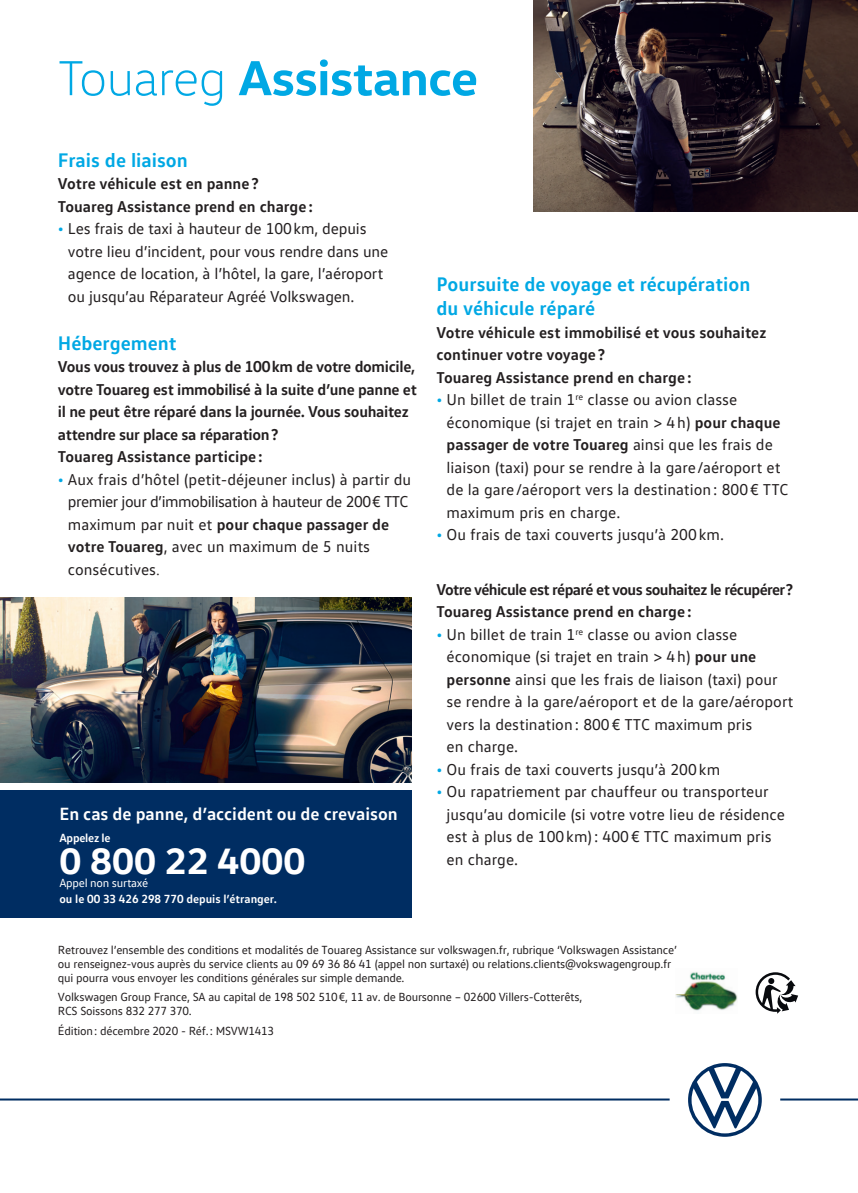
<style>
.page{position:relative;width:858px;height:1193px;background:#fff}
.page>*{position:absolute;margin:0;border:0;box-sizing:border-box;transform-origin:0 0}
.t1{font:700 50px "VW Head";letter-spacing:-.01em;color:#00a8e4}
.t2{font:700 37.4px "VW Head";color:#fff}
.t3{font:700 20px/24px "VW Text";color:#00a8e4}
.t4{font:700 18px "VW Text";color:#fff}
.t5{font:16px/22.4px "VW Text";color:#231f20}
.t6{font:700 16px/22.4px "VW Text";letter-spacing:-.02em;color:#231f20}
.t7{font:700 16px/22.4px "VW Text";color:#231f20}
.t8{font:700 16px/22.4px "VW Text";letter-spacing:-.04em;color:#231f20}
.t9{font:12px/14px "VW Text";letter-spacing:-.02em;color:#231f20}
.t10{font:700 12px "VW Text";color:#fff}
.t11{font:12px "VW Text";letter-spacing:-.02em;color:#fff}
.t12{font:700 12px "VW Text";letter-spacing:-.02em;color:#fff}
.s1{font-weight:300}
.s2{font-weight:700;color:#00a8e4}
.s3{font-weight:700}
</style>
<div class="page">
<svg style="left:688px;top:1063px;width:73px;height:74px"></svg>
<hr style="left:780px;top:1098px;width:78px;height:2px;background:#002d62">
<hr style="left:0;top:1098px;width:669px;height:2px;background:#002d62">
<img style="left:0;top:597px;width:412px;height:186px">
<img style="left:534px;top:0;width:324px;height:211px">
<div style="left:0;top:790px;width:412px;height:128px;background:#002d62"></div>
<img style="left:675px;top:972px;width:62px;height:39px">
<svg style="left:755px;top:972px;width:43px;height:41px"></svg>
<svg style="left:852px;top:0;width:6px;height:2px"></svg>
<h1 class="t1" style="left:58px;top:45px;width:421px"><span class="s1">Touareg</span> Assistance</h1>
<p class="t3" style="left:58px;top:147px;width:131px">Frais de liaison</p>
<p class="t7" style="left:58px;top:172px;width:257px">Votre véhicule est en panne?<br>Touareg Assistance prend en charge:</p>
<p class="t5" style="left:68px;top:217px;width:322px;text-indent:-10px"><span class="s2">•</span> Les frais de taxi à hauteur de 100km, depuis votre lieu d’incident, pour vous rendre dans une agence de location, à l’hôtel, la gare, l’aéroport ou jusqu’au Réparateur Agréé Volkswagen.</p>
<p class="t3" style="left:58px;top:330px;width:120px">Hébergement</p>
<p class="t6" style="left:58px;top:355px;width:360px">Vous vous trouvez à plus de 100km de votre domicile, votre Touareg est immobilisé à la suite d’une panne et il ne peut être réparé dans la journée. Vous souhaitez attendre sur place sa réparation?<br>Touareg Assistance participe:</p>
<p class="t5" style="left:68px;top:467px;width:344px;text-indent:-10px"><span class="s2">•</span> Aux frais d’hôtel (petit-déjeuner inclus) à partir du premier jour d’immobilisation à hauteur de 200€ TTC maximum par nuit et <span class="s3">pour chaque passager de votre Touareg</span>, avec un maximum de 5 nuits consécutives<span class="s1">.</span></p>
<p class="t4" style="left:59px;top:802px;width:340px">En cas de panne, d’accident ou de crevaison</p>
<p class="t12" style="left:59px;top:829px;width:53px">Appelez le</p>
<h2 class="t2" style="left:59px;top:836px;width:248px">0 800 22 4000</h2>
<p class="t11" style="left:59px;top:875px;width:90px">Appel non surtaxé</p>
<p class="t10" style="left:59px;top:891px;width:219px">ou le 00 33 426 298 770 depuis l’étranger.</p>
<p class="t3" style="left:436px;top:272px;width:315px">Poursuite de voyage et récupération du véhicule réparé</p>
<p class="t7" style="left:436px;top:320px;width:331px">Votre véhicule est immobilisé et vous souhaitez continuer votre voyage?<br>Touareg Assistance prend en charge:</p>
<p class="t5" style="left:446px;top:388px;width:343px;text-indent:-10px"><span class="s2">•</span> Un billet de train 1<sup>re</sup> classe ou avion classe économique (si trajet en train &gt; 4h) <span class="s3">pour chaque passager de votre Touareg</span> ainsi que les frais de liaison (taxi) pour se rendre à la gare/aéroport et de la gare/aéroport vers la destination: 800€ TTC maximum pris en charge.</p>
<p class="t5" style="left:436px;top:523px;width:289px"><span class="s2">•</span> Ou frais de taxi couverts jusqu’à 200km.</p>
<p class="t8" style="left:436px;top:577px;width:358px">Votre véhicule est réparé et vous souhaitez le récupérer?<br>Touareg Assistance prend en charge:</p>
<p class="t5" style="left:446px;top:623px;width:348px;text-indent:-10px"><span class="s2">•</span> Un billet de train 1<sup>re</sup> classe ou avion classe économique (si trajet en train &gt; 4h) <span class="s3">pour une personne</span> ainsi que les frais de liaison (taxi) pour se rendre à la gare/aéroport et de la gare/aéroport vers la destination: 800€ TTC maximum pris<br>en charge.</p>
<p class="t5" style="left:436px;top:758px;width:285px"><span class="s2">•</span> Ou frais de taxi couverts jusqu’à 200km</p>
<p class="t5" style="left:446px;top:780px;width:340px;text-indent:-10px"><span class="s2">•</span> Ou rapatriement par chauffeur ou transporteur jusqu’au domicile (si votre votre lieu de résidence est à plus de 100km): 400€ TTC maximum pris en charge.</p>
<p class="t9" style="left:58px;top:942px;width:620px">Retrouvez l’ensemble des conditions et modalités de Touareg Assistance sur volkswagen.fr, rubrique ‘Volkswagen Assistance’ ou renseignez-vous auprès du service clients au 09 69 36 86 41 (appel non surtaxé) ou relations.clients@vokswagengroup.fr qui pourra vous envoyer les conditions générales sur simple demande.</p>
<p class="t9" style="left:58px;top:990px;width:526px">Volkswagen Group France, SA au capital de 198 502 510€, 11 av. de Boursonne – 02600 Villers-Cotterêts,<br>RCS Soissons 832 277 370.</p>
<p class="t9" style="left:58px;top:1023px;width:218px">Édition: décembre 2020 - Réf.: MSVW1413</p>
</div>
